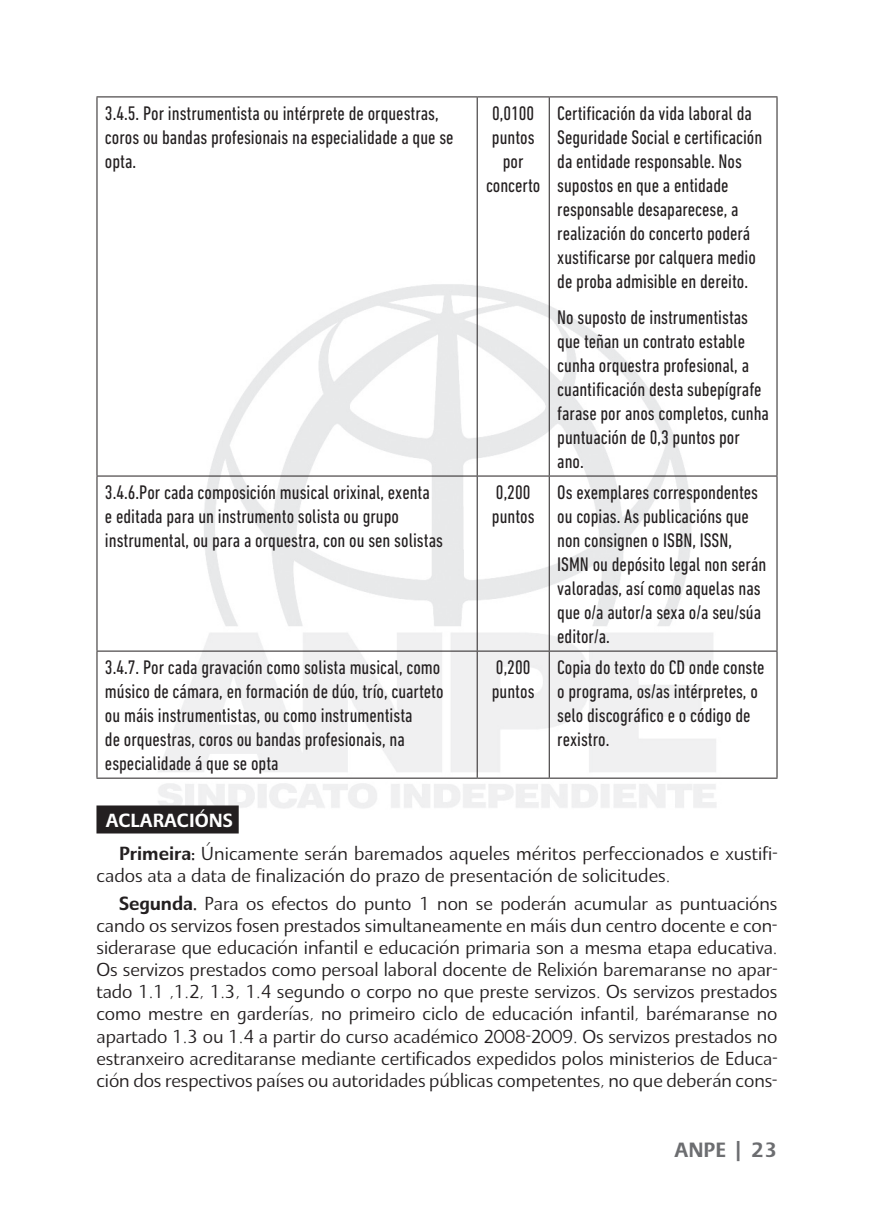
<style>
.page{position:relative;width:874px;height:1225px;background:#fff}
.page>*{position:absolute;margin:0;border:0;box-sizing:border-box;transform-origin:0 0}
.t1{font:condensed 20px/24px "DIN Next LT Pro";color:#231f20}
.t2{font:700 20px "BUPA Quanta";color:#6c6d70}
.t3{font:18.4px/22px "BUPA Quanta Text";color:#231f20}
.t4{font:700 18.4px "BUPA Quanta";color:#fff}
.s1{font-family:"BUPA Quanta";font-weight:700}
</style>
<div class="page">
<img style="left:107px;top:258px;width:659px;height:564px">
<div style="left:96px;top:805px;width:142px;height:28px;background:#231f20"></div>
<hr style="left:96px;top:96px;width:381px;height:1px;background:#231f20">
<hr style="left:96px;top:97px;width:1px;height:378px;background:#231f20">
<hr style="left:477px;top:96px;width:72px;height:1px;background:#231f20">
<hr style="left:476px;top:97px;width:1px;height:378px;background:#231f20">
<hr style="left:549px;top:96px;width:228px;height:1px;background:#231f20">
<hr style="left:548px;top:97px;width:1px;height:378px;background:#231f20">
<hr style="left:776px;top:97px;width:1px;height:378px;background:#231f20">
<hr style="left:96px;top:475px;width:381px;height:1px;background:#231f20">
<hr style="left:96px;top:476px;width:1px;height:174px;background:#231f20">
<hr style="left:477px;top:475px;width:72px;height:1px;background:#231f20">
<hr style="left:476px;top:476px;width:1px;height:174px;background:#231f20">
<hr style="left:549px;top:475px;width:228px;height:1px;background:#231f20">
<hr style="left:548px;top:476px;width:1px;height:174px;background:#231f20">
<hr style="left:776px;top:476px;width:1px;height:174px;background:#231f20">
<hr style="left:96px;top:650px;width:381px;height:1px;background:#231f20">
<hr style="left:96px;top:651px;width:1px;height:126px;background:#231f20">
<hr style="left:477px;top:650px;width:72px;height:1px;background:#231f20">
<hr style="left:476px;top:651px;width:1px;height:126px;background:#231f20">
<hr style="left:549px;top:650px;width:228px;height:1px;background:#231f20">
<hr style="left:548px;top:651px;width:1px;height:126px;background:#231f20">
<hr style="left:776px;top:651px;width:1px;height:126px;background:#231f20">
<hr style="left:96px;top:777px;width:381px;height:1px;background:#231f20">
<hr style="left:477px;top:777px;width:72px;height:1px;background:#231f20">
<hr style="left:549px;top:777px;width:228px;height:1px;background:#231f20">
<p class="t1" style="left:105px;top:101px;width:350px">3.4.5. Por instrumentista ou intérprete de orquestras, coros ou bandas profesionais na especialidade a que se opta.</p>
<p class="t1" style="left:485px;top:101px;width:56px;text-align:center">0,0100 puntos por concerto</p>
<p class="t1" style="left:557px;top:101px;width:206px">Certificación da vida laboral da<br>Seguridade Social e certificación da entidade responsable. Nos supostos en que a entidade responsable desaparecese, a realización do concerto poderá xustificarse por calquera medio de proba admisible en dereito.</p>
<p class="t1" style="left:557px;top:305px;width:213px">No suposto de instrumentistas que teñan un contrato estable cunha orquestra profesional, a cuantificación desta subepígrafe farase por anos completos, cunha puntuación de 0,3 puntos por ano.</p>
<p class="t1" style="left:105px;top:480px;width:339px">3.4.6.Por cada composición musical orixinal, exenta<br>e editada para un instrumento solista ou grupo instrumental, ou para a orquestra, con ou sen solistas</p>
<p class="t1" style="left:491px;top:480px;width:44px">0,200 puntos</p>
<p class="t1" style="left:557px;top:480px;width:210px">Os exemplares correspondentes ou copias. As publicacións que non consignen o ISBN, ISSN,<br>ISMN ou depósito legal non serán valoradas, así como aquelas nas que o/a autor/a sexa o/a seu/súa editor/a.</p>
<p class="t1" style="left:105px;top:655px;width:340px">3.4.7. Por cada gravación como solista musical, como músico de cámara, en formación de dúo, trío, cuarteto ou máis instrumentistas, ou como instrumentista<br>de orquestras, coros ou bandas profesionais, na especialidade á que se opta</p>
<p class="t1" style="left:491px;top:655px;width:44px">0,200 puntos</p>
<p class="t1" style="left:557px;top:655px;width:209px">Copia do texto do CD onde conste o programa, os/as intérpretes, o selo discográfico e o código de rexistro.</p>
<p class="t4" style="left:106px;top:808px;width:129px">ACLARACIÓNS</p>
<p class="t3" style="left:96px;top:842px;width:682px;text-indent:23px"><span class="s1">Primeira:</span> Únicamente serán baremados aqueles méritos perfeccionados e xustifi&shy;cados ata a data de finalización do prazo de presentación de solicitudes.</p>
<p class="t3" style="left:96px;top:892px;width:682px;text-align:justify;text-indent:23px"><span class="s1">Segunda.</span> Para os efectos do punto 1 non se poderán acumular as puntuacións cando os servizos fosen prestados simultaneamente en máis dun centro docente e con&shy;siderarase que educación infantil e educación primaria son a mesma etapa educativa.<br>Os servizos prestados como persoal laboral docente de Relixión baremaranse no apar&shy;tado 1.1 ,1.2, 1.3, 1.4 segundo o corpo no que preste servizos. Os servizos prestados como mestre en garderías, no primeiro ciclo de educación infantil, barémaranse no apartado 1.3 ou 1.4 a partir do curso académico 2008-2009. Os servizos prestados no estranxeiro acreditaranse mediante certificados expedidos polos ministerios de Educa&shy;ción dos respectivos países ou autoridades públicas competentes, no que deberán cons-</p>
<p class="t2" style="left:674px;top:1137px;width:104px">ANPE | 23</p>
</div>
